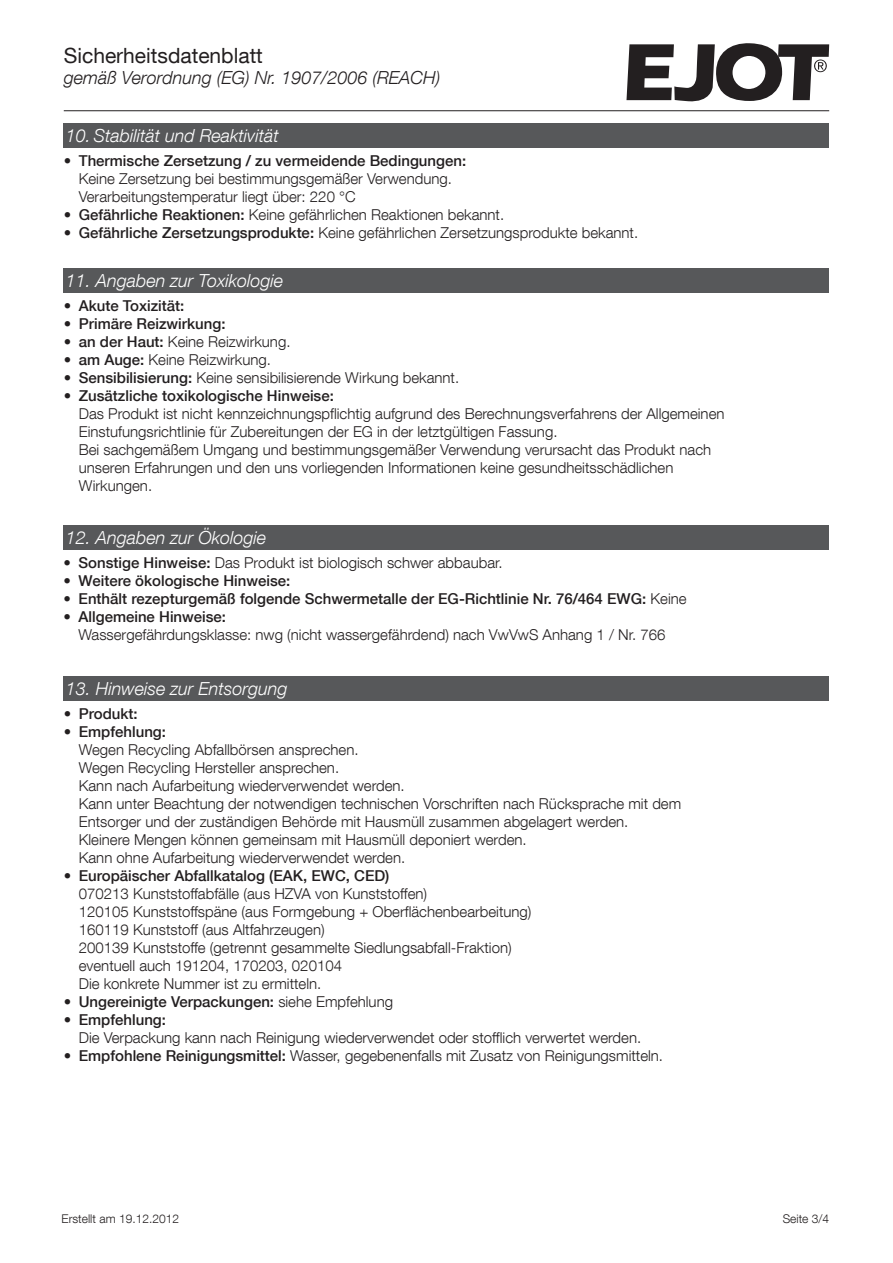
<style>
.page{position:relative;width:893px;height:1263px;background:#fff}
.page>*{position:absolute;margin:0;border:0;box-sizing:border-box;transform-origin:0 0}
.t1{font:21px "Helvetica Neue LT Com";color:#231f20}
.t2{font:italic 300 18px "Helvetica Neue LT Com";color:#fff}
.t3{font:italic 300 18px "Helvetica Neue LT Com";color:#231f20}
.t4{font:300 15px/18px "Helvetica Neue LT Com";color:#231f20}
.t5{font:500 15px "Helvetica Neue LT Com";color:#231f20}
.t6{font:300 12px "Helvetica Neue LT Com";color:#231f20}
.s1{font-weight:100;font-stretch:condensed}
.s2{font-weight:500}
.s3{font-weight:300}
</style>
<div class="page">
<div style="left:64px;top:123px;width:765px;height:25px;background:#57585a"></div>
<div style="left:64px;top:268px;width:765px;height:25px;background:#57585a"></div>
<hr style="left:64px;top:110px;width:765px;height:1px;background:#231f20">
<svg style="left:626px;top:43px;width:203px;height:58px"></svg>
<div style="left:64px;top:525px;width:765px;height:25px;background:#57585a"></div>
<div style="left:64px;top:676px;width:765px;height:25px;background:#57585a"></div>
<h1 class="t1" style="left:64px;top:43px;width:201px">Sicherheitsdatenblatt</h1>
<p class="t3" style="left:64px;top:67px;width:378px">gemäß Verordnung (EG) Nr. 1907/2006 (REACH)</p>
<p class="t2" style="left:66px;top:125px;width:214px">10. Stabilität und Reaktivität</p>
<p class="t4" style="left:79px;top:151px;width:389px;text-indent:-15px"><span class="s1">•</span> <span class="s2">Thermische Zersetzung / zu vermeidende Bedingungen:<br></span>Keine Zersetzung bei bestimmungsgemäßer Verwendung.<br>Verarbeitungstemperatur liegt über: 220 °C</p>
<p class="t4" style="left:64px;top:205px;width:442px"><span class="s1">•</span> <span class="s2">Gefährliche Reaktionen:</span> Keine gefährlichen Reaktionen bekannt.</p>
<p class="t4" style="left:64px;top:223px;width:576px"><span class="s1">•</span> <span class="s2">Gefährliche Zersetzungsprodukte:</span> Keine gefährlichen Zersetzungsprodukte bekannt.</p>
<p class="t2" style="left:66px;top:270px;width:219px">11. Angaben zur Toxikologie</p>
<p class="t5" style="left:64px;top:297px;width:122px"><span class="s1">•</span> Akute Toxizität:</p>
<p class="t5" style="left:64px;top:315px;width:163px"><span class="s1">•</span> Primäre Reizwirkung:</p>
<p class="t4" style="left:64px;top:332px;width:228px"><span class="s1">•</span> <span class="s2">an der Haut:</span> Keine Reizwirkung.</p>
<p class="t4" style="left:64px;top:350px;width:209px"><span class="s1">•</span> <span class="s2">am Auge:</span> Keine Reizwirkung.</p>
<p class="t4" style="left:64px;top:368px;width:397px"><span class="s1">•</span> <span class="s2">Sensibilisierung:</span> Keine sensibilisierende Wirkung bekannt.</p>
<p class="t4" style="left:79px;top:386px;width:647px;text-indent:-15px"><span class="s1">•</span> <span class="s2">Zusätzliche toxikologische Hinweise:<br></span>Das Produkt ist nicht kennzeichnungspflichtig aufgrund des Berechnungsverfahrens der Allgemeinen Einstufungsrichtlinie für Zubereitungen der EG in der letztgültigen Fassung.<br>Bei sachgemäßem Umgang und bestimmungsgemäßer Verwendung verursacht das Produkt nach unseren Erfahrungen und den uns vorliegenden Informationen keine gesundheitsschädlichen Wirkungen.</p>
<p class="t2" style="left:66px;top:527px;width:202px">12. Angaben zur Ökologie</p>
<p class="t4" style="left:64px;top:553px;width:441px"><span class="s1">•</span> <span class="s2">Sonstige Hinweise:</span> Das Produkt ist biologisch schwer abbaubar.</p>
<p class="t5" style="left:64px;top:571px;width:228px"><span class="s1">•</span> Weitere ökologische Hinweise:</p>
<p class="t5" style="left:64px;top:589px;width:624px"><span class="s1">•</span> Enthält rezepturgemäß folgende Schwermetalle der EG-Richtlinie Nr. 76/464 EWG: <span class="s3">Keine</span></p>
<p class="t4" style="left:79px;top:607px;width:588px;text-indent:-15px"><span class="s1">•</span> <span class="s2">Allgemeine Hinweise:<br></span>Wassergefährdungsklasse: nwg (nicht wassergefährdend) nach VwVwS Anhang 1 / Nr. 766</p>
<p class="t2" style="left:66px;top:678px;width:223px">13. Hinweise zur Entsorgung</p>
<p class="t5" style="left:64px;top:705px;width:75px"><span class="s1">•</span> Produkt:</p>
<p class="t4" style="left:79px;top:722px;width:604px;text-indent:-15px"><span class="s1">•</span> <span class="s2">Empfehlung:<br></span>Wegen Recycling Abfallbörsen ansprechen.<br>Wegen Recycling Hersteller ansprechen.<br>Kann nach Aufarbeitung wiederverwendet werden.<br>Kann unter Beachtung der notwendigen technischen Vorschriften nach Rücksprache mit dem Entsorger und der zuständigen Behörde mit Hausmüll zusammen abgelagert werden.<br>Kleinere Mengen können gemeinsam mit Hausmüll deponiert werden.<br>Kann ohne Aufarbeitung wiederverwendet werden.</p>
<p class="t4" style="left:79px;top:866px;width:454px;text-indent:-15px"><span class="s1">•</span> <span class="s2">Europäischer Abfallkatalog (EAK, EWC, CED)<br></span>070213 Kunststoffabfälle (aus HZVA von Kunststoffen)<br>120105 Kunststoffspäne (aus Formgebung + Oberflächenbearbeitung)<br>160119 Kunststoff (aus Altfahrzeugen)<br>200139 Kunststoffe (getrennt gesammelte Siedlungsabfall-Fraktion) eventuell auch 191204, 170203, 020104<br>Die konkrete Nummer ist zu ermitteln.</p>
<p class="t5" style="left:64px;top:993px;width:331px"><span class="s1">•</span> Ungereinigte Verpackungen: <span class="s3">siehe Empfehlung</span></p>
<p class="t4" style="left:79px;top:1010px;width:564px;text-indent:-15px"><span class="s1">•</span> <span class="s2">Empfehlung:<br></span>Die Verpackung kann nach Reinigung wiederverwendet oder stofflich verwertet werden.</p>
<p class="t4" style="left:64px;top:1046px;width:601px"><span class="s1">•</span> <span class="s2">Empfohlene Reinigungsmittel:</span> Wasser, gegebenenfalls mit Zusatz von Reinigungsmitteln.</p>
<p class="t6" style="left:62px;top:1211px;width:119px">Erstellt am 19.12.2012</p>
<p class="t6" style="left:783px;top:1211px;width:48px">Seite 3/4</p>
</div>
